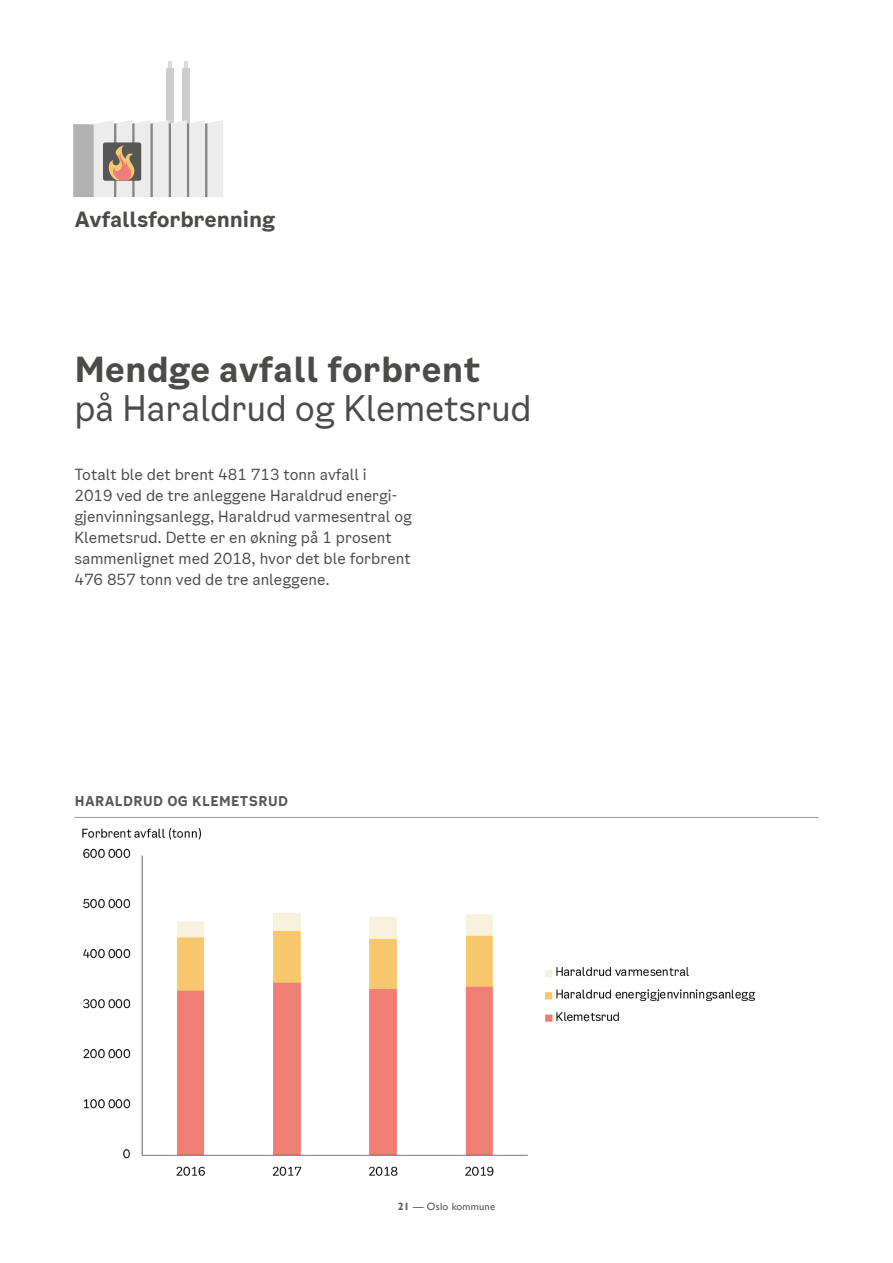
<style>
.page{position:relative;width:893px;height:1263px;background:#fff}
.page>*{position:absolute;margin:0;border:0;box-sizing:border-box;transform-origin:0 0}
.Tittel{font:34.5px "Oslo Sans Office";letter-spacing:-.01em;color:#4b4b4a}
.Tittel-2{font:700 34.5px "Oslo Sans Office";letter-spacing:-.01em;color:#4b4b4a}
.Tittel_over{font:700 21px "Oslo Sans Office";letter-spacing:-.02em;color:#4b4b4a}
.Brødtekst{font:15px/21px "Oslo Sans Office";color:#4b4b4a}
.Graf_sted{font:700 13.5px "Oslo Sans Office";letter-spacing:.03em;color:#575756}
.t1{font:10.5px "Gill Sans";letter-spacing:.02em;color:#575756}
.s1{font-weight:700}
</style>
<div class="page">
<hr style="left:74px;top:817px;width:745px;height:1px;background:#9d9d9d">
<div style="left:73px;top:124px;width:21px;height:73px;background:#b2b2b2"></div>
<hr style="left:184px;top:61px;width:4px;height:10px;background:#dcdcdc">
<hr style="left:168px;top:61px;width:4px;height:10px;background:#dcdcdc">
<div style="left:166px;top:68px;width:8px;height:129px;background:#cecece"></div>
<div style="left:182px;top:68px;width:8px;height:129px;background:#cecece"></div>
<svg style="left:94px;top:120px;width:129px;height:77px;background:#d6d1cf"></svg>
<img style="left:82px;top:828px;width:674px;height:348px">
<p class="Tittel_over" style="left:74px;top:205px;width:202px">Avfallsforbrenning</p>
<p class="Tittel-2" style="left:74px;top:346px;width:408px">Mendge avfall forbrent</p>
<p class="Tittel" style="left:74px;top:386px;width:459px">på Haraldrud og Klemetsrud</p>
<p class="Brødtekst" style="left:74px;top:464px;width:339px">Totalt ble det brent 481 713 tonn avfall i<br>2019 ved de tre anleggene Haraldrud energi&shy;gjenvinningsanlegg, Haraldrud varmesentral og Klemetsrud. Dette er en økning på 1 prosent sammenlignet med 2018, hvor det ble forbrent 476 857 tonn ved de tre anleggene.</p>
<p class="Graf_sted" style="left:75px;top:792px;width:215px">HARALDRUD OG KLEMETSRUD</p>
<p class="t1" style="left:398px;top:1201px;width:99px"><span class="s1">21</span> — Oslo kommune</p>
</div>
